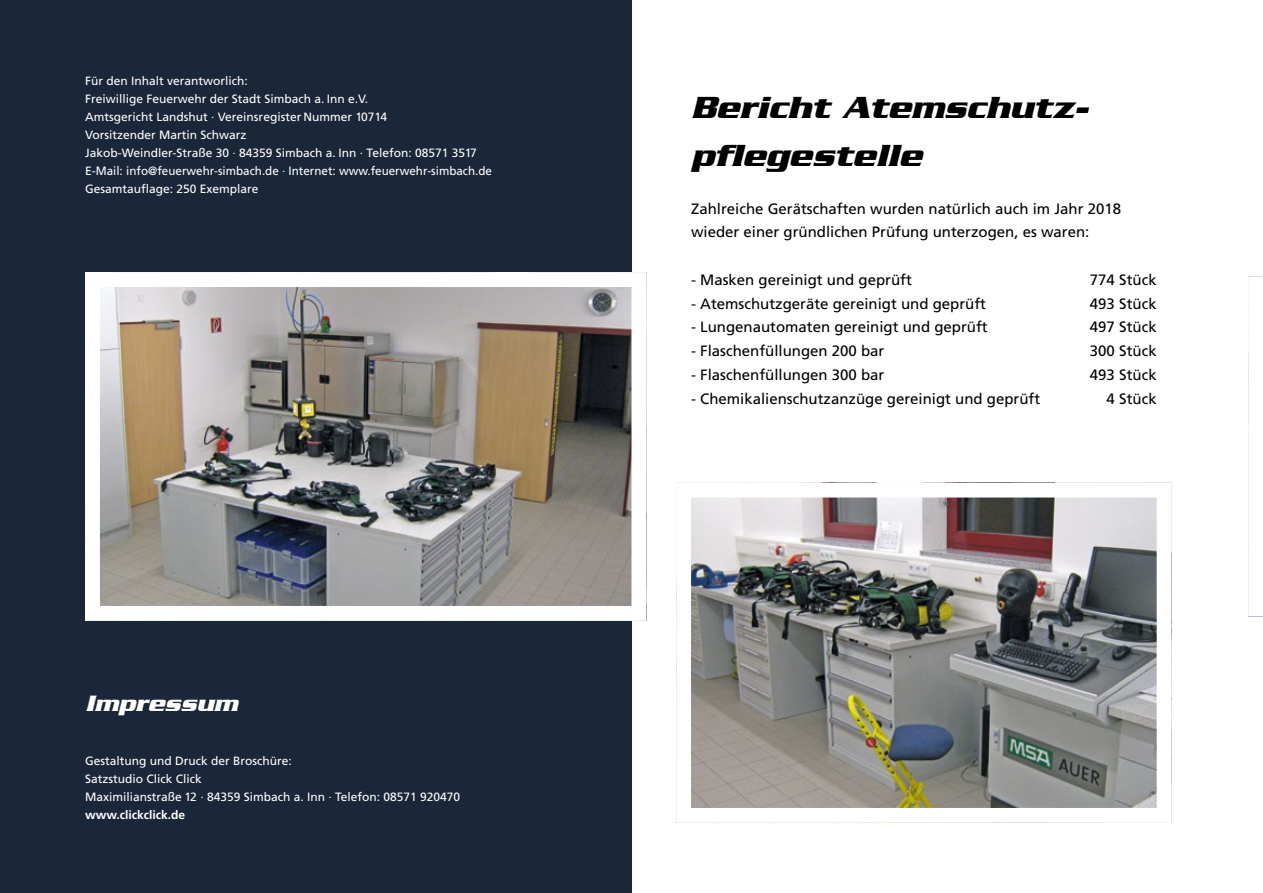
<style>
.page{position:relative;width:1263px;height:893px;background:#fff}
.page>*{position:absolute;margin:0;border:0;box-sizing:border-box;transform-origin:0 0}
.t1{font:italic 700 33px/47.5px "Serpentine LT";color:#000}
.t2{font:italic 700 24px "Serpentine LT";color:#fff}
.t3{font:15px/23.9px "Frutiger LT";color:#000}
.t4{font:12px/18px "Frutiger LT";color:#fff}
.t5{font:700 12px "Frutiger LT";color:#fff}
</style>
<div class="page">
<svg style="left:1248px;top:276px;width:15px;height:341px"></svg>
<div style="left:0;top:0;width:631px;height:893px;background:#1a2738"></div>
<img style="left:692px;top:499px;width:463px;height:308px">
<div style="left:676px;top:483px;width:495px;height:340px;border:15px solid #fff"></div>
<img style="left:101px;top:288px;width:529px;height:317px">
<div style="left:85px;top:272px;width:561px;height:349px;border:15px solid #fff"></div>
<p class="t4" style="left:85px;top:72px;width:408px">Für den Inhalt verantworlich:<br>Freiwillige Feuerwehr der Stadt Simbach a. Inn e.V.<br>Amtsgericht Landshut · Vereinsregister Nummer 10714<br>Vorsitzender Martin Schwarz<br>Jakob-Weindler-Straße 30 · 84359 Simbach a. Inn · Telefon: 08571 3517<br>E-Mail: info@feuerwehr-simbach.de · Internet: www.feuerwehr-simbach.de Gesamtauflage: 250 Exemplare</p>
<h2 class="t2" style="left:85px;top:690px;width:154px">Impressum</h2>
<p class="t4" style="left:85px;top:752px;width:377px">Gestaltung und Druck der Broschüre:<br>Satzstudio Click Click<br>Maximilianstraße 12 · 84359 Simbach a. Inn · Telefon: 08571 920470</p>
<p class="t5" style="left:85px;top:808px;width:102px">www.clickclick.de</p>
<h1 class="t1" style="left:691px;top:84px;width:400px">Bericht Atemschutz&shy;pflegestelle</h1>
<p class="t3" style="left:691px;top:196px;width:432px">Zahlreiche Gerätschaften wurden natürlich auch im Jahr 2018 wieder einer gründlichen Prüfung unterzogen, es waren:</p>
<p class="t3" style="left:691px;top:268px;width:222px">- Masken gereinigt und geprüft</p>
<p class="t3" style="left:1090px;top:268px;width:68px">774 Stück</p>
<p class="t3" style="left:691px;top:292px;width:297px">- Atemschutzgeräte gereinigt und geprüft</p>
<p class="t3" style="left:1090px;top:292px;width:68px">493 Stück</p>
<p class="t3" style="left:691px;top:315px;width:298px">- Lungenautomaten gereinigt und geprüft</p>
<p class="t3" style="left:1090px;top:315px;width:68px">497 Stück</p>
<p class="t3" style="left:691px;top:339px;width:195px">- Flaschenfüllungen 200 bar</p>
<p class="t3" style="left:1090px;top:339px;width:68px">300 Stück</p>
<p class="t3" style="left:691px;top:363px;width:195px">- Flaschenfüllungen 300 bar</p>
<p class="t3" style="left:1090px;top:363px;width:68px">493 Stück</p>
<p class="t3" style="left:691px;top:387px;width:351px">- Chemikalienschutzanzüge gereinigt und geprüft</p>
<p class="t3" style="left:1107px;top:387px;width:52px">4 Stück</p>
</div>
